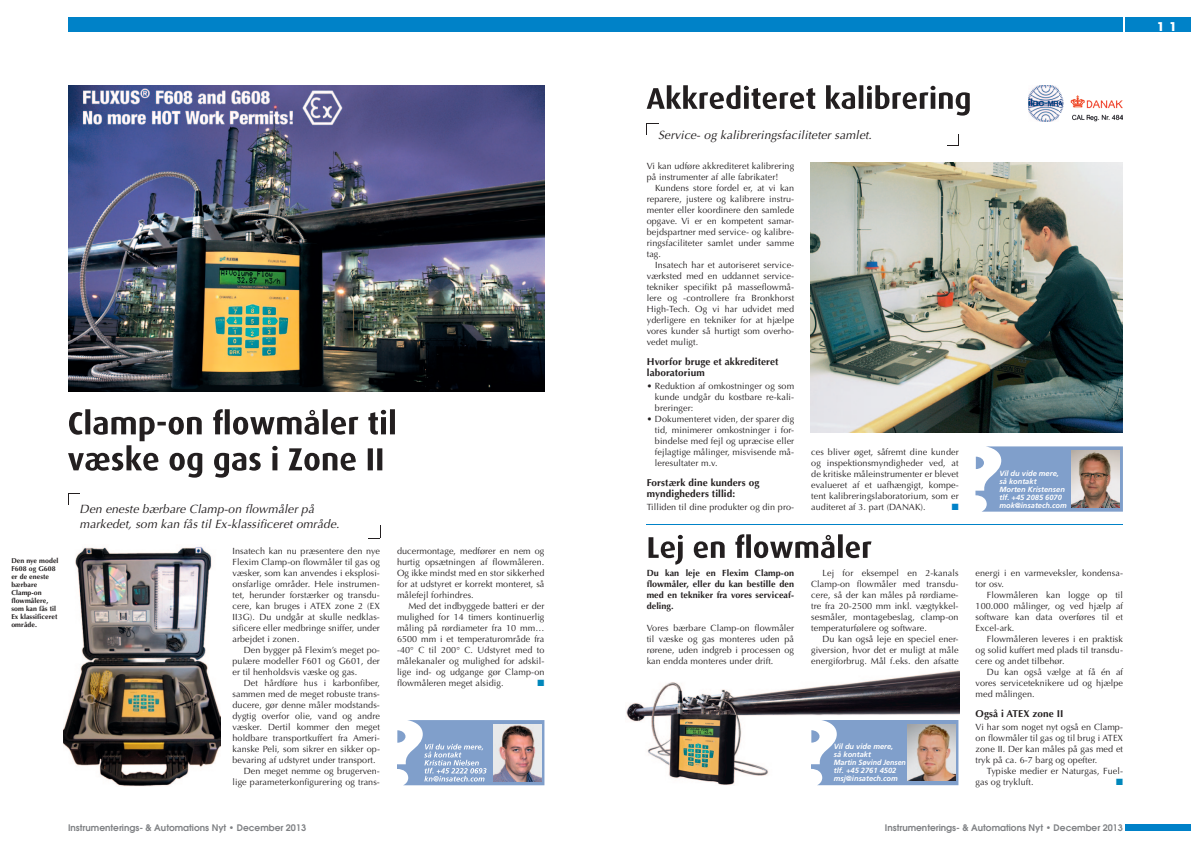
<style>
.page{position:relative;width:1191px;height:842px;background:#fff}
.page>*{position:absolute;margin:0;border:0;box-sizing:border-box;transform-origin:0 0}
.t1{font:italic 12px/15px "Optima";letter-spacing:.01em;color:#231f20}
.t2{font:700 12px "Avant Garde";color:#fff}
.t3{font:700 10px/11px "Optima";letter-spacing:.01em;color:#231f20}
.t4{font:9px/11px "Optima";letter-spacing:.01em;color:#231f20;text-align:justify}
.t5{font:700 9px/11px "Optima";letter-spacing:.01em;color:#231f20;text-align:justify}
.t6{font:600 9px "Avant Garde";color:#808285}
.t7{font:9px "Zapf Dingbats";color:#0087bb}
.t8{font:9px "Zapf Dingbats";color:#0082c8}
.t9{font:italic 700 7.5px/8px "Frutiger";color:#fff}
.t10{font:700 7px/8px "Optima";letter-spacing:.01em;color:#231f20}
</style>
<div class="page">
<div style="left:68px;top:17px;width:527px;height:14px;background:#0082c8"></div>
<div style="left:1125px;top:17px;width:66px;height:14px;background:#0082c8"></div>
<div style="left:595px;top:17px;width:528px;height:14px;background:#0082c8"></div>
<img style="left:1125px;top:824px;width:66px;height:7px">
<svg style="left:68px;top:409px;width:327px;height:69px"></svg>
<svg style="left:369px;top:526px;width:12px;height:13px"></svg>
<img style="left:63px;top:546px;width:158px;height:240px">
<img style="left:68px;top:85px;width:476px;height:306px">
<img style="left:810px;top:162px;width:312px;height:270px">
<img style="left:1028px;top:85px;width:94px;height:37px">
<svg style="left:975px;top:446px;width:148px;height:66px;background:#93add1"></svg>
<img style="left:1071px;top:451px;width:48px;height:56px">
<svg style="left:947px;top:134px;width:12px;height:12px"></svg>
<img style="left:626px;top:670px;width:333px;height:116px">
<svg style="left:648px;top:534px;width:223px;height:31px"></svg>
<hr style="left:646px;top:525px;width:477px;height:1px;background:#0082c8">
<svg style="left:646px;top:85px;width:323px;height:31px"></svg>
<svg style="left:397px;top:720px;width:147px;height:65px;background:#9bb3d5"></svg>
<img style="left:493px;top:724px;width:49px;height:57px">
<svg style="left:811px;top:720px;width:147px;height:65px;background:#91abd1"></svg>
<img style="left:907px;top:724px;width:48px;height:57px">
<p class="t10" style="left:11px;top:557px;width:49px">Den nye model<br>F608 og G608 er de eneste bærbare<br>Clamp-on flowmålere, som kan fås til<br>Ex klassificeret område.</p>
<h1 class="t1" style="left:80px;top:501px;width:261px">Den eneste bærbare Clamp-on flowmåler på markedet, som kan fås til Ex-klassificeret område.</h1>
<p class="t4" style="left:232px;top:546px;width:149px">Insatech kan nu præsentere den nye Flexim Clamp-on flowmåler til gas og væsker, som kan anvendes i eksplosi&shy;onsfarlige områder. Hele instrumen&shy;tet, herunder forstærker og transdu&shy;cere, kan bruges i ATEX zone 2 (EX II3G). Du undgår at skulle nedklas&shy;sificere eller medbringe sniffer, under arbejdet i zonen.</p>
<p class="t4" style="left:232px;top:645px;width:149px;text-indent:11px">Den bygger på Flexim’s meget po&shy;pulære modeller F601 og G601, der er til henholdsvis væske og gas.</p>
<p class="t4" style="left:244px;top:678px;width:138px">Det hårdføre hus i karbonfiber,</p>
<p class="t4" style="left:232px;top:689px;width:149px">sammen med de meget robuste trans-</p>
<p class="t4" style="left:232px;top:700px;width:149px">ducere, gør denne måler modstands-</p>
<p class="t4" style="left:232px;top:711px;width:149px">dygtig overfor olie, vand og andre</p>
<p class="t4" style="left:232px;top:722px;width:149px">væsker. Dertil kommer den meget</p>
<p class="t4" style="left:232px;top:733px;width:149px">holdbare transportkuffert fra Ameri-</p>
<p class="t4" style="left:232px;top:744px;width:149px">kanske Peli, som sikrer en sikker op-</p>
<p class="t4" style="left:232px;top:755px;width:144px">bevaring af udstyret under transport.</p>
<p class="t4" style="left:244px;top:766px;width:138px">Den meget nemme og brugerven-</p>
<p class="t4" style="left:232px;top:777px;width:149px">lige parameterkonfigurering og trans-</p>
<p class="t6" style="left:68px;top:821px;width:239px">Instrumenterings- &amp; Automations Nyt • December 2013</p>
<p class="t4" style="left:397px;top:546px;width:149px">ducermontage, medfører en nem og hurtig opsætningen af flowmåleren.<br>Og ikke mindst med en stor sikkerhed for at udstyret er korrekt monteret, så målefejl forhindres.</p>
<p class="t4" style="left:397px;top:601px;width:149px;text-indent:11px">Med det indbyggede batteri er der mulighed for 14 timers kontinuerlig måling på rørdiameter fra 10 mm… 6500 mm i et temperaturområde fra -40° C til 200° C. Udstyret med to målekanaler og mulighed for adskil&shy;lige ind- og udgange gør Clamp-on flowmåleren meget alsidig.</p>
<p class="t7" style="left:537px;top:679px;width:8px">■</p>
<h1 class="t2" style="left:1157px;top:19px;width:21px">1 1</h1>
<h1 class="t1" style="left:658px;top:128px;width:215px">Service- og kalibreringsfaciliteter samlet.</h1>
<p class="t4" style="left:647px;top:161px;width:149px">Vi kan udføre akkrediteret kalibrering på instrumenter af alle fabrikater!</p>
<p class="t4" style="left:647px;top:183px;width:149px;text-indent:9px">Kundens store fordel er, at vi kan reparere, justere og kalibrere instru&shy;menter eller koordinere den samlede opgave. Vi er en kompetent samar&shy;bejdspartner med service- og kalibre&shy;ringsfaciliteter samlet under samme tag.</p>
<p class="t4" style="left:647px;top:260px;width:149px;text-indent:9px">Insatech har et autoriseret service&shy;værksted med en uddannet service&shy;tekniker specifikt på masseflowmå&shy;lere og -controllere fra Bronkhorst High-Tech. Og vi har udvidet med yderligere en tekniker for at hjælpe vores kunder så hurtigt som overho&shy;vedet muligt.</p>
<p class="t3" style="left:647px;top:356px;width:133px">Hvorfor bruge et akkrediteret laboratorium</p>
<p class="t4" style="left:655px;top:381px;width:141px;text-indent:-8px">• Reduktion af omkostninger og som kunde undgår du kostbare re-kali&shy;breringer:</p>
<p class="t4" style="left:655px;top:414px;width:141px;text-indent:-8px">• Dokumenteret viden, der sparer dig tid, minimerer omkostninger i for&shy;bindelse med fejl og upræcise eller fejlagtige målinger, misvisende må&shy;leresultater m.v.</p>
<p class="t3" style="left:647px;top:477px;width:114px">Forstærk dine kunders og myndigheders tillid:</p>
<p class="t4" style="left:647px;top:502px;width:149px">Tilliden til dine produkter og din pro-</p>
<p class="t4" style="left:811px;top:447px;width:149px">ces bliver øget, såfremt dine kunder og inspektionsmyndigheder ved, at de kritiske måleinstrumenter er blevet evalueret af et uafhængigt, kompe&shy;tent kalibreringslaboratorium, som er auditeret af 3. part (DANAK).</p>
<p class="t8" style="left:952px;top:503px;width:8px">■</p>
<p class="t9" style="left:999px;top:469px;width:69px">Vil du vide mere, så kontakt<br>Morten Kristensen tlf. +45 2085 6070 mok@insatech.com</p>
<p class="t5" style="left:646px;top:568px;width:149px">Du kan leje en Flexim Clamp-on flowmåler, eller du kan bestille den med en tekniker fra vores serviceaf&shy;deling.</p>
<p class="t4" style="left:646px;top:623px;width:149px">Vores bærbare Clamp-on flowmåler til væske og gas monteres uden på rørene, uden indgreb i processen og kan endda monteres under drift.</p>
<p class="t4" style="left:811px;top:568px;width:149px;text-indent:11px">Lej for eksempel en 2-kanals Clamp-on flowmåler med transdu&shy;cere, så der kan måles på rørdiame&shy;tre fra 20-2500 mm inkl. vægtykkel&shy;sesmåler, montagebeslag, clamp-on temperaturfølere og software.</p>
<p class="t4" style="left:811px;top:634px;width:149px;text-indent:11px">Du kan også leje en speciel ener&shy;giversion, hvor det er muligt at måle energiforbrug. Mål f.eks. den afsatte</p>
<p class="t9" style="left:834px;top:742px;width:74px">Vil du vide mere,<br>så kontakt<br>Martin Søvind Jensen tlf. +45 2761 4502 msj@insatech.com</p>
<p class="t4" style="left:975px;top:568px;width:149px">energi i en varmeveksler, kondensa&shy;tor osv.</p>
<p class="t4" style="left:975px;top:590px;width:149px;text-indent:11px">Flowmåleren kan logge op til 100.000 målinger, og ved hjælp af software kan data overføres til et Excel-ark.</p>
<p class="t4" style="left:975px;top:634px;width:149px;text-indent:11px">Flowmåleren leveres i en praktisk og solid kuffert med plads til transdu&shy;cere og andet tilbehør.</p>
<p class="t4" style="left:975px;top:667px;width:149px;text-indent:11px">Du kan også vælge at få én af vores serviceteknikere ud og hjælpe med målingen.</p>
<p class="t3" style="left:975px;top:708px;width:89px">Også i ATEX zone II</p>
<p class="t4" style="left:975px;top:722px;width:149px">Vi har som noget nyt også en Clamp&shy;on flowmåler til gas og til brug i ATEX zone II. Der kan måles på gas med et tryk på ca. 6-7 barg og opefter.</p>
<p class="t4" style="left:975px;top:766px;width:149px;text-indent:11px">Typiske medier er Naturgas, Fuel&shy;gas og trykluft.</p>
<p class="t7" style="left:1116px;top:778px;width:8px">■</p>
<p class="t6" style="left:885px;top:821px;width:239px">Instrumenterings- &amp; Automations Nyt • December 2013</p>
</div>
